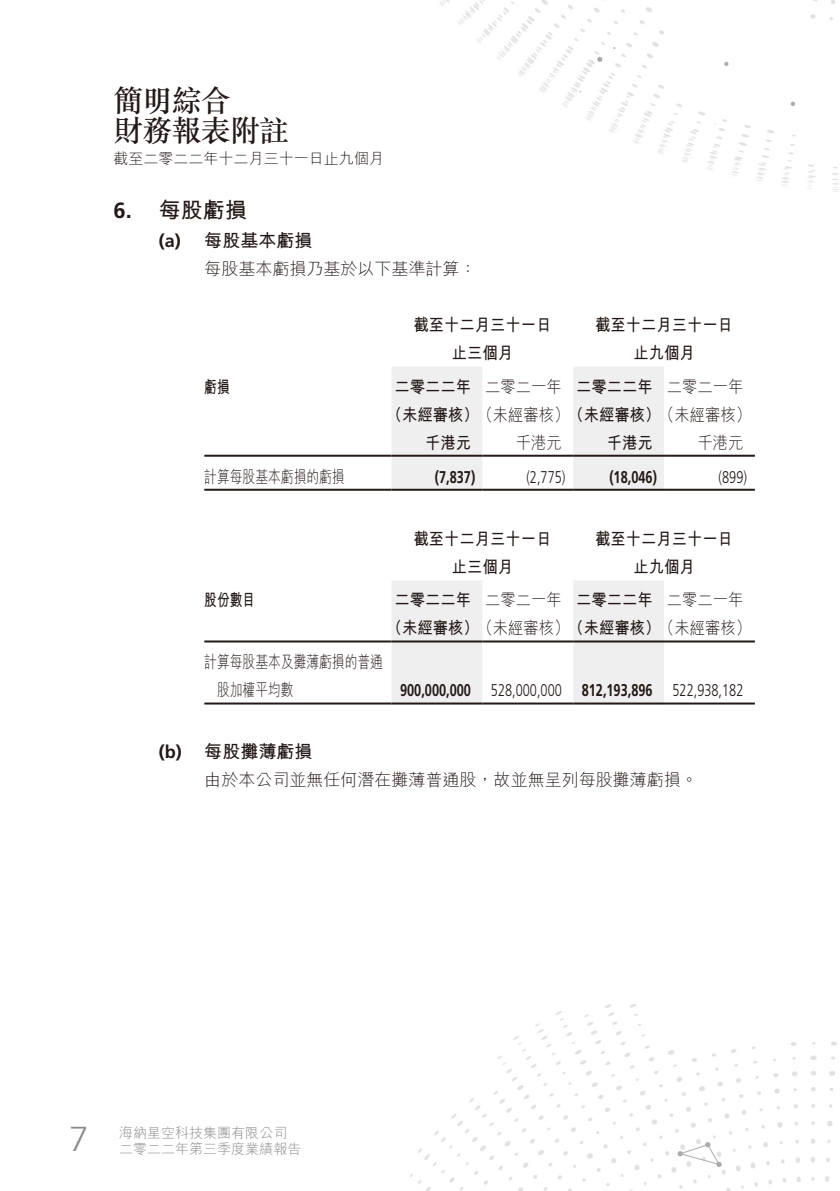
<style>
.page{position:relative;width:840px;height:1191px;background:#fff}
.page>*{position:absolute;margin:0;border:0;box-sizing:border-box;transform-origin:0 0}
.t1{font:300 34px "Vectora LT Std";color:#898989}
.t2{font:500 30px/30px "M Sung HK";letter-spacing:-.03em;color:#231916}
.t3{font:700 22px "M Hei HK";color:#231916}
.t4{font:700 18px "M Hei HK";color:#231916}
.t5{font:700 17px/28px "M Hei HK";color:#231916;text-align:center;scale:.9 1}
.t6{font:700 17px "Frutiger LT Std";color:#231916;scale:.75 1}
.t7{font:300 17px "M Hei HK";color:#231916}
.t8{font:300 17px/28px "M Hei HK";color:#231916;scale:.75 1}
.t9{font:300 17px "Frutiger LT Std";color:#231916;scale:.75 1}
.t10{font:700 17px "M Hei HK";color:#231916;scale:.75 1}
.t11{font:300 17px "M Hei HK";color:#231916;scale:.9 1}
.t12{font:300 15px "M Hei HK";color:#231916}
.t13{font:300 14px/16px "M Hei HK";color:#898989}
.s1{font-family:"Frutiger LT Std"}
.s2{font-weight:300}
</style>
<div class="page">
<img style="left:440px;top:0;width:399px;height:192px">
<img style="left:410px;top:1004px;width:427px;height:187px">
<svg style="left:391px;top:367px;width:272px;height:122px"></svg>
<hr style="left:204px;top:455px;width:187px;height:2px;background:#231916">
<hr style="left:391px;top:455px;width:91px;height:2px;background:#231916">
<hr style="left:482px;top:455px;width:91px;height:2px;background:#231916">
<hr style="left:573px;top:455px;width:90px;height:2px;background:#231916">
<hr style="left:663px;top:455px;width:91px;height:2px;background:#231916">
<hr style="left:204px;top:489px;width:187px;height:2px;background:#231916">
<hr style="left:391px;top:489px;width:91px;height:2px;background:#231916">
<hr style="left:482px;top:489px;width:91px;height:2px;background:#231916">
<hr style="left:573px;top:489px;width:90px;height:2px;background:#231916">
<hr style="left:663px;top:489px;width:91px;height:2px;background:#231916">
<svg style="left:391px;top:581px;width:272px;height:121px"></svg>
<hr style="left:204px;top:640px;width:187px;height:2px;background:#231916">
<hr style="left:391px;top:640px;width:91px;height:2px;background:#231916">
<hr style="left:482px;top:640px;width:91px;height:2px;background:#231916">
<hr style="left:573px;top:640px;width:90px;height:2px;background:#231916">
<hr style="left:663px;top:640px;width:91px;height:2px;background:#231916">
<hr style="left:204px;top:702px;width:187px;height:2px;background:#231916">
<hr style="left:391px;top:702px;width:91px;height:2px;background:#231916">
<hr style="left:482px;top:702px;width:91px;height:2px;background:#231916">
<hr style="left:573px;top:702px;width:90px;height:2px;background:#231916">
<hr style="left:663px;top:702px;width:91px;height:2px;background:#231916">
<h2 class="t2" style="left:113px;top:84px;width:177px">簡明綜合<br>財務報表附註</h2>
<p class="t12" style="left:113px;top:151px;width:271px">截至二零二二年十二月三十一日止九個月</p>
<p class="t3" style="left:113px;top:194px;width:135px"><span class="s1">6.</span> 每股虧損</p>
<p class="t4" style="left:159px;top:227px;width:155px"><span class="s1">(a)</span> 每股基本虧損</p>
<p class="t7" style="left:204px;top:260px;width:274px">每股基本虧損乃基於以下基準計算：</p>
<p class="t5" style="left:413px;top:309px;width:155px">截至十二月三十一日止三個月</p>
<p class="t5" style="left:594px;top:309px;width:155px">截至十二月三十一日止九個月</p>
<p class="t10" style="left:204px;top:374px;width:35px">虧損</p>
<p class="t5" style="left:394px;top:371px;width:389px">二零二二年 <span class="s2">二零二一年</span> 二零二二年 <span class="s2">二零二一年</span></p>
<p class="t5" style="left:386px;top:399px;width:406px">（未經審核）<span class="s2">（未經審核）</span>（未經審核）<span class="s2">（未經審核）</span></p>
<p class="t5" style="left:425px;top:427px;width:52px">千港元</p>
<p class="t11" style="left:515px;top:433px;width:53px">千港元</p>
<p class="t5" style="left:606px;top:427px;width:53px">千港元</p>
<p class="t11" style="left:697px;top:433px;width:53px">千港元</p>
<p class="t8" style="left:204px;top:462px;width:188px">計算每股基本虧損的虧損</p>
<p class="t6" style="left:434px;top:466px;width:55px">(7,837)</p>
<p class="t9" style="left:526px;top:467px;width:53px">(2,775)</p>
<p class="t6" style="left:609px;top:466px;width:65px">(18,046)</p>
<p class="t9" style="left:718px;top:467px;width:39px">(899)</p>
<p class="t5" style="left:413px;top:523px;width:155px">截至十二月三十一日止三個月</p>
<p class="t5" style="left:594px;top:523px;width:155px">截至十二月三十一日止九個月</p>
<p class="t10" style="left:204px;top:587px;width:69px">股份數目</p>
<p class="t5" style="left:386px;top:584px;width:406px">二零二二年 <span class="s2">二零二一年</span> 二零二二年 <span class="s2">二零二一年</span>（未經審核）<span class="s2">（未經審核）</span>（未經審核）<span class="s2">（未經審核）</span></p>
<p class="t8" style="left:217px;top:648px;width:222px;text-indent:-13px">計算每股基本及攤薄虧損的普通股加權平均數</p>
<p class="t6" style="left:400px;top:680px;width:459px">900,000,000 <span class="s2">528,000,000</span> 812,193,896 <span class="s2">522,938,182</span></p>
<p class="t4" style="left:159px;top:738px;width:155px"><span class="s1">(b)</span> 每股攤薄虧損</p>
<p class="t7" style="left:204px;top:771px;width:495px">由於本公司並無任何潛在攤薄普通股，故並無呈列每股攤薄虧損。</p>
<h1 class="t1" style="left:70px;top:1119px;width:19px">7</h1>
<p class="t13" style="left:119px;top:1125px;width:183px">海納星空科技集團有限公司二零二二年第三季度業績報告</p>
</div>
